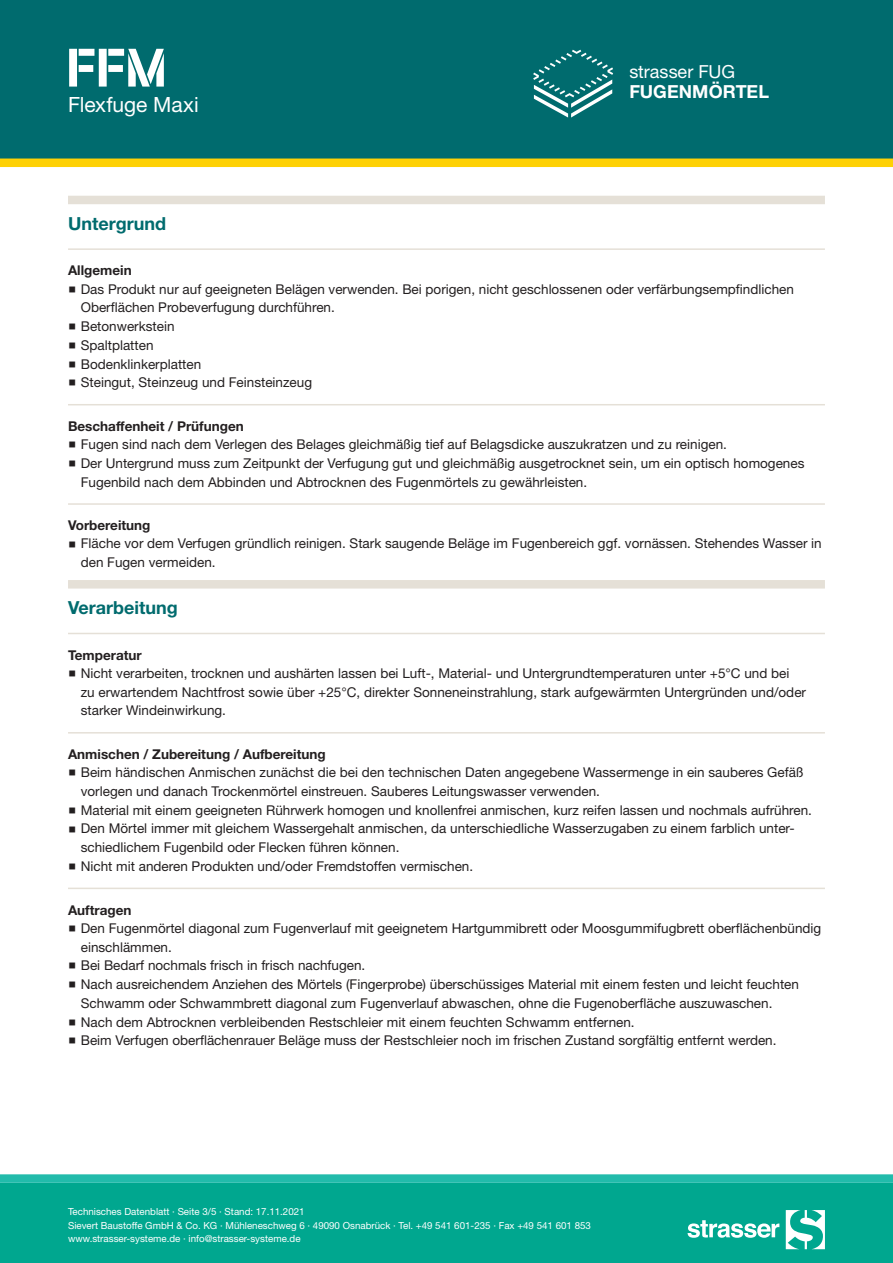
<style>
.page{position:relative;width:893px;height:1263px;background:#fff}
.page>*{position:absolute;margin:0;border:0;box-sizing:border-box;transform-origin:0 0}
.CB_AF_STR_Produkt_ku{font:700 54px "Standard CT Stencil";color:#fff}
.CB_AF_STR_Produkt_la{font:21px "Helvetica Neue LT Std";letter-spacing:-.005em;color:#fff}
.CB_AF_STR_Ueberschri{font:700 18px "Helvetica Neue LT Std";color:#006b6e}
.CB_AF_STR_Produktgru{font:18px "Helvetica Neue LT Std";color:#fff}
.CB_AF_STR_Produktgru-2{font:700 18px "Helvetica Neue LT Std";letter-spacing:.005em;color:#fff}
.t1{font:13.5px/18.8px "Helvetica Neue LT Std";color:#231f20}
.CB_AF_STR_Unterueber{font:700 13.5px "Helvetica Neue LT Std";color:#231f20}
.t2{font:9.75px/13.5px "Helvetica Neue LT Std";color:#fff}
</style>
<div class="page">
<div style="left:0;top:0;width:893px;height:159px;background:#006b6e"></div>
<div style="left:0;top:159px;width:893px;height:8px;background:#fed105"></div>
<svg style="left:533px;top:50px;width:80px;height:68px"></svg>
<div style="left:0;top:1174px;width:893px;height:9px;background:#22bbab"></div>
<div style="left:0;top:1183px;width:893px;height:80px;background:#00a78f"></div>
<svg style="left:688px;top:1220px;width:91px;height:18px"></svg>
<svg style="left:786px;top:1210px;width:39px;height:39px"></svg>
<div style="left:68px;top:196px;width:757px;height:8px;background:#e5e0d7"></div>
<hr style="left:68px;top:248px;width:757px;height:2px;background:#e5e0d7">
<hr style="left:68px;top:404px;width:757px;height:1px;background:#e5e0d7">
<hr style="left:68px;top:503px;width:757px;height:2px;background:#e5e0d7">
<div style="left:68px;top:580px;width:757px;height:8px;background:#e5e0d7"></div>
<hr style="left:68px;top:633px;width:757px;height:1px;background:#e5e0d7">
<hr style="left:68px;top:732px;width:757px;height:1px;background:#e5e0d7">
<hr style="left:68px;top:888px;width:757px;height:1px;background:#e5e0d7">
<p class="CB_AF_STR_Produkt_ku" style="left:66px;top:34px;width:103px">FFM</p>
<p class="CB_AF_STR_Produkt_la" style="left:68px;top:92px;width:132px">Flexfuge Maxi</p>
<p class="CB_AF_STR_Produktgru" style="left:629px;top:61px;width:107px">strasser FUG</p>
<p class="CB_AF_STR_Produktgru-2" style="left:629px;top:81px;width:141px">FUGENMÖRTEL</p>
<p class="CB_AF_STR_Ueberschri" style="left:68px;top:212px;width:100px">Untergrund</p>
<p class="CB_AF_STR_Unterueber" style="left:68px;top:262px;width:65px">Allgemein</p>
<p class="t1" style="left:81px;top:279px;width:715px">Das Produkt nur auf geeigneten Belägen verwenden. Bei porigen, nicht geschlossenen oder verfärbungsempfindlichen<br>Oberflächen Probeverfugung durchführen.</p>
<p class="t1" style="left:81px;top:317px;width:95px">Betonwerkstein</p>
<p class="t1" style="left:81px;top:335px;width:74px">Spaltplatten</p>
<p class="t1" style="left:81px;top:354px;width:122px">Bodenklinkerplatten</p>
<p class="t1" style="left:81px;top:373px;width:233px">Steingut, Steinzeug und Feinsteinzeug</p>
<p class="CB_AF_STR_Unterueber" style="left:68px;top:418px;width:177px">Beschaffenheit / Prüfungen</p>
<p class="t1" style="left:81px;top:435px;width:648px">Fugen sind nach dem Verlegen des Belages gleichmäßig tief auf Belagsdicke auszukratzen und zu reinigen.</p>
<p class="t1" style="left:81px;top:453px;width:725px">Der Untergrund muss zum Zeitpunkt der Verfugung gut und gleichmäßig ausgetrocknet sein, um ein optisch homogenes<br>Fugenbild nach dem Abbinden und Abtrocknen des Fugenmörtels zu gewährleisten.</p>
<p class="CB_AF_STR_Unterueber" style="left:68px;top:517px;width:84px">Vorbereitung</p>
<p class="t1" style="left:81px;top:534px;width:742px">Fläche vor dem Verfugen gründlich reinigen. Stark saugende Beläge im Fugenbereich ggf. vornässen. Stehendes Wasser in den Fugen vermeiden.</p>
<p class="CB_AF_STR_Ueberschri" style="left:68px;top:596px;width:111px">Verarbeitung</p>
<p class="CB_AF_STR_Unterueber" style="left:68px;top:647px;width:75px">Temperatur</p>
<p class="t1" style="left:81px;top:663px;width:727px">Nicht verarbeiten, trocknen und aushärten lassen bei Luft-, Material- und Untergrundtemperaturen unter +5°C und bei zu erwartendem Nachtfrost sowie über +25°C, direkter Sonneneinstrahlung, stark aufgewärmten Untergründen und/oder starker Windeinwirkung.</p>
<p class="CB_AF_STR_Unterueber" style="left:68px;top:746px;width:259px">Anmischen / Zubereitung / Aufbereitung</p>
<p class="t1" style="left:81px;top:763px;width:724px">Beim händischen Anmischen zunächst die bei den technischen Daten angegebene Wassermenge in ein sauberes Gefäß vorlegen und danach Trockenmörtel einstreuen. Sauberes Leitungswasser verwenden.</p>
<p class="t1" style="left:81px;top:800px;width:733px">Material mit einem geeigneten Rührwerk homogen und knollenfrei anmischen, kurz reifen lassen und nochmals aufrühren.</p>
<p class="t1" style="left:81px;top:819px;width:715px">Den Mörtel immer mit gleichem Wassergehalt anmischen, da unterschiedliche Wasserzugaben zu einem farblich unter&shy;schiedlichem Fugenbild oder Flecken führen können.</p>
<p class="t1" style="left:81px;top:857px;width:394px">Nicht mit anderen Produkten und/oder Fremdstoffen vermischen.</p>
<p class="CB_AF_STR_Unterueber" style="left:68px;top:901px;width:65px">Auftragen</p>
<p class="t1" style="left:81px;top:918px;width:742px">Den Fugenmörtel diagonal zum Fugenverlauf mit geeignetem Hartgummibrett oder Moosgummifugbrett oberflächenbündig einschlämmen.</p>
<p class="t1" style="left:81px;top:956px;width:286px">Bei Bedarf nochmals frisch in frisch nachfugen.</p>
<p class="t1" style="left:81px;top:975px;width:720px">Nach ausreichendem Anziehen des Mörtels (Fingerprobe) überschüssiges Material mit einem festen und leicht feuchten<br>Schwamm oder Schwammbrett diagonal zum Fugenverlauf abwaschen, ohne die Fugenoberfläche auszuwaschen.</p>
<p class="t1" style="left:81px;top:1012px;width:555px">Nach dem Abtrocknen verbleibenden Restschleier mit einem feuchten Schwamm entfernen.</p>
<p class="t1" style="left:81px;top:1031px;width:697px">Beim Verfugen oberflächenrauer Beläge muss der Restschleier noch im frischen Zustand sorgfältig entfernt werden.</p>
<p class="t2" style="left:68px;top:1205px;width:524px">Technisches Datenblatt · Seite 3/5 · Stand: 17.11.2021<br>Sievert Baustoffe GmbH &amp; Co. KG · Mühleneschweg 6 · 49090 Osnabrück · Tel. +49 541 601-235 · Fax +49 541 601 853 www.strasser-systeme.de · info@strasser-systeme.de</p>
</div>
